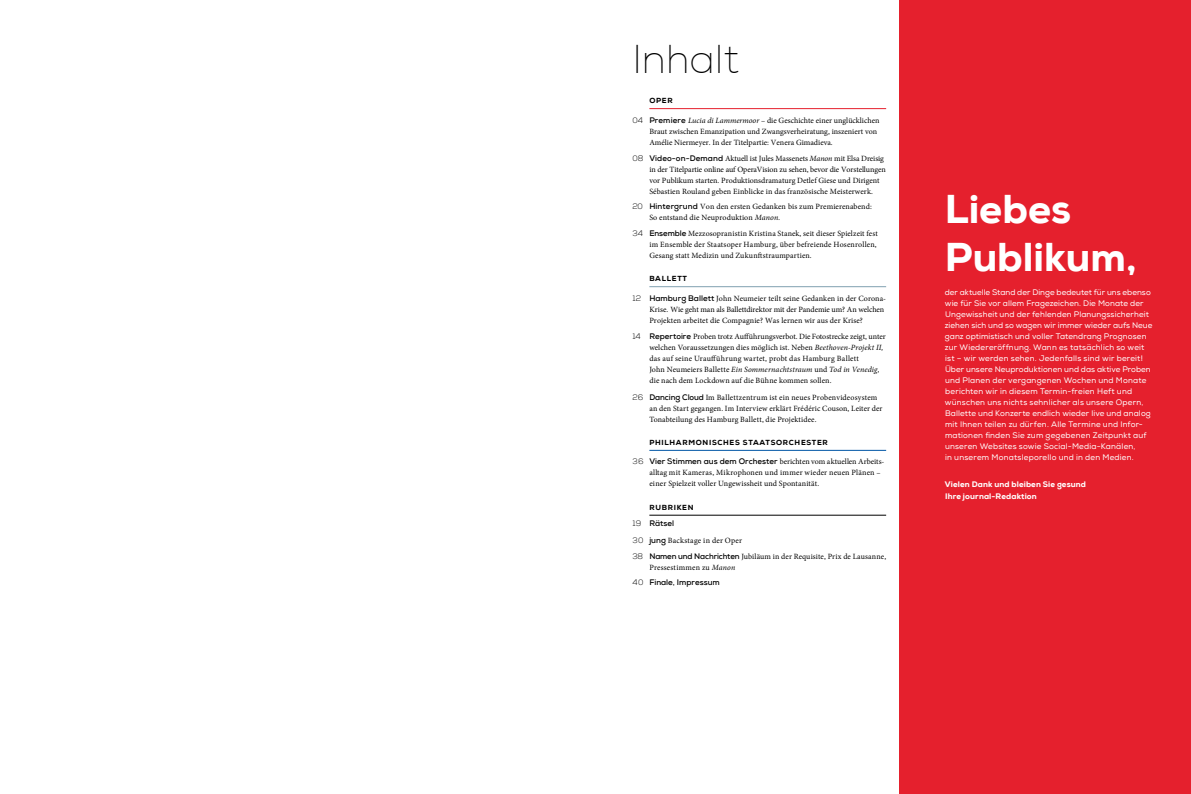
<style>
.page{position:relative;width:1191px;height:794px;background:#fff}
.page>*{position:absolute;margin:0;border:0;box-sizing:border-box;transform-origin:0 0}
.t1{font:800 40px/48px "Nexa";color:#fff}
.t2{font:100 40px "Nexa";color:#000}
.t3{font:8px/11px "Minion Pro";letter-spacing:.01em;color:#000}
.t4{font:8px/11px "Nexa";letter-spacing:.015em;color:#fff}
.t5{font:800 8px/12px "Nexa";letter-spacing:.015em;color:#fff}
.t6{font:700 8px "Nexa";color:#000}
.t7{font:8px "Minion Pro";letter-spacing:.03em;color:#000}
.t8{font:800 7.3px "Nexa";letter-spacing:.095em;color:#000}
.s1{font-family:"Nexa";font-weight:300}
.s2{font-family:"Nexa";font-weight:700}
.s3{font-style:italic}
.s4{font-weight:300}
</style>
<div class="page">
<hr style="left:649px;top:108px;width:237px;height:1px;background:#e5202d">
<hr style="left:649px;top:286px;width:237px;height:1px;background:#80a0b1">
<hr style="left:649px;top:450px;width:237px;height:1px;background:#0056a5">
<hr style="left:649px;top:515px;width:237px;height:1px;background:#000">
<div style="left:900px;top:0;width:291px;height:794px;background:#e5202d"></div>
<h1 class="t2" style="left:632px;top:34px;width:108px">Inhalt</h1>
<p class="t8" style="left:649px;top:96px;width:25px">OPER</p>
<p class="t3" style="left:649px;top:115px;width:232px;text-indent:-17px"><span class="s1">04</span> <span class="s2">Premiere</span> <span class="s3">Lucia di Lammermoor</span> – die Geschichte einer unglücklichen<br>Braut zwischen Emanzipation und Zwangsverheiratung, inszeniert von<br>Amélie Niermeyer. In der Titelpartie: Venera Gimadieva.</p>
<p class="t3" style="left:649px;top:153px;width:238px;text-indent:-17px"><span class="s1">08</span> <span class="s2">Video-on-Demand</span> Aktuell ist Jules Massenets <span class="s3">Manon</span> mit Elsa Dreisig in der Titelpartie online auf OperaVision zu sehen, bevor die Vorstellungen vor Publikum starten. Produktionsdramaturg Detlef Giese und Dirigent Sébastien Rouland geben Einblicke in das französische Meisterwerk.</p>
<p class="t3" style="left:649px;top:200px;width:224px;text-indent:-17px"><span class="s1">20</span> <span class="s2">Hintergrund</span> Von den ersten Gedanken bis zum Premierenabend:<br>So entstand die Neuproduktion <span class="s3">Manon.</span></p>
<p class="t3" style="left:649px;top:228px;width:230px;text-indent:-17px"><span class="s1">34</span> <span class="s2">Ensemble</span> Mezzosopranistin Kristina Stanek, seit dieser Spielzeit fest im Ensemble der Staatsoper Hamburg, über befreiende Hosenrollen,<br>Gesang statt Medizin und Zukunftstraumpartien.</p>
<p class="t8" style="left:649px;top:274px;width:39px">BALLETT</p>
<p class="t3" style="left:649px;top:293px;width:238px;text-indent:-17px"><span class="s1">12</span> <span class="s2">Hamburg Ballett</span> John Neumeier teilt seine Gedanken in der Corona-<br>Krise. Wie geht man als Ballettdirektor mit der Pandemie um? An welchen<br>Projekten arbeitet die Compagnie? Was lernen wir aus der Krise?</p>
<p class="t3" style="left:649px;top:331px;width:238px;text-indent:-17px"><span class="s1">14</span> <span class="s2">Repertoire</span> Proben trotz Aufführungsverbot. Die Fotostrecke zeigt, unter welchen Voraussetzungen dies möglich ist. Neben <span class="s3">Beethoven-Projekt II, </span>das auf seine Uraufführung wartet, probt das Hamburg Ballett<br>John Neumeiers Ballette <span class="s3">Ein Sommernachtstraum</span> und <span class="s3">Tod in Venedig, </span>die nach dem Lockdown auf die Bühne kommen sollen.</p>
<p class="t3" style="left:649px;top:391px;width:235px;text-indent:-17px"><span class="s1">26</span> <span class="s2">Dancing Cloud</span> Im Ballettzentrum ist ein neues Probenvideosystem an den Start gegangen. Im Interview erklärt Frédéric Couson, Leiter der<br>Tonabteilung des Hamburg Ballett, die Projektidee.</p>
<p class="t8" style="left:649px;top:438px;width:180px">PHILHARMONISCHES STAATSORCHESTER</p>
<p class="t3" style="left:649px;top:456px;width:237px;text-indent:-17px"><span class="s1">36</span> <span class="s2">Vier Stimmen aus dem Orchester</span> berichten vom aktuellen Arbeits&shy;alltag mit Kameras, Mikrophonen und immer wieder neuen Plänen – einer Spielzeit voller Ungewissheit und Spontanität.</p>
<p class="t8" style="left:649px;top:502px;width:46px">RUBRIKEN</p>
<p class="t6" style="left:632px;top:518px;width:43px"><span class="s4">19</span> Rätsel</p>
<p class="t3" style="left:632px;top:532px;width:255px;line-height:16.4px"><span class="s1">30</span> <span class="s2">jung</span> Backstage in der Oper<br><span class="s1">38</span> <span class="s2">Namen und Nachrichten</span> Jubiläum in der Requisite, Prix de Lausanne,</p>
<p class="t7" style="left:649px;top:562px;width:87px">Pressestimmen zu <span class="s3">Manon</span></p>
<p class="t6" style="left:632px;top:577px;width:89px"><span class="s4">40</span> Finale, Impressum</p>
<h1 class="t1" style="left:944px;top:186px;width:193px">Liebes<br>Publikum,</h1>
<p class="t4" style="left:944px;top:287px;width:209px">der aktuelle Stand der Dinge bedeutet für uns ebenso wie für Sie vor allem Fragezeichen. Die Monate der Ungewissheit und der fehlenden Planungssicherheit ziehen sich und so wagen wir immer wieder aufs Neue ganz optimistisch und voller Tatendrang Prognosen zur Wiedereröffnung. Wann es tatsächlich so weit ist – wir werden sehen. Jedenfalls sind wir bereit!<br>Über unsere Neuproduktionen und das aktive Proben und Planen der vergangenen Wochen und Monate berichten wir in diesem Termin-freien Heft und wünschen uns nichts sehnlicher als unsere Opern, Ballette und Konzerte endlich wieder live und analog mit Ihnen teilen zu dürfen. Alle Termine und Infor&shy;mationen finden Sie zum gegebenen Zeitpunkt auf unseren Websites sowie Social-Media-Kanälen,<br>in unserem Monatsleporello und in den Medien.</p>
<p class="t5" style="left:945px;top:478px;width:143px">Vielen Dank und bleiben Sie gesund<br>Ihre journal-Redaktion</p>
</div>
